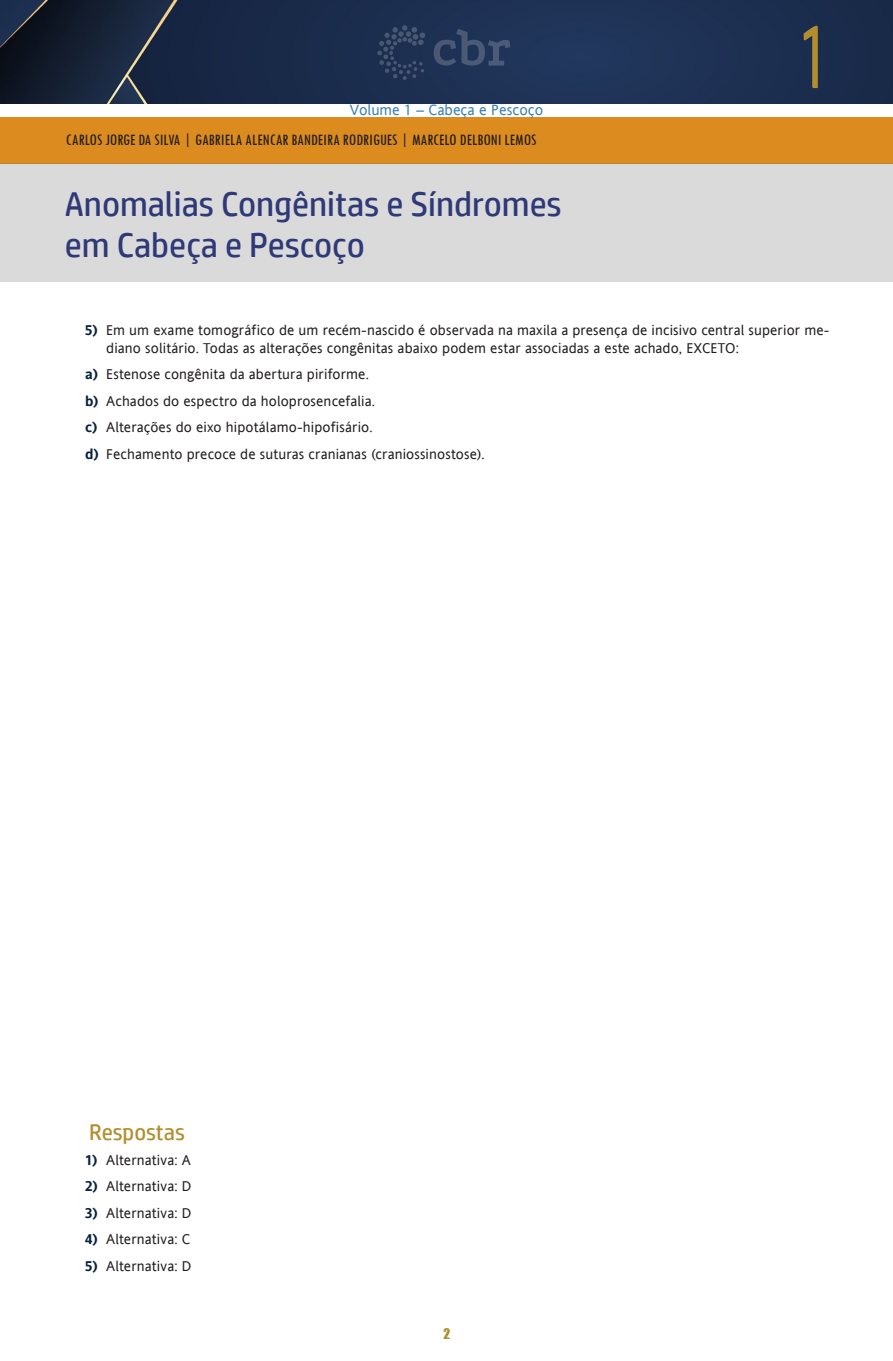
<style>
.page{position:relative;width:893px;height:1361px;background:#fff}
.page>*{position:absolute;margin:0;border:0;box-sizing:border-box;transform-origin:0 0}
.numero_capitulo{font:90px "HP Simplified";color:#b38e2e;scale:.6 1}
.titulo_capitulo{font:34.5px/41.4px "HP Simplified";color:#2f3977}
.peso_02{font:22.5px "HP Simplified";letter-spacing:-.005em;color:#b38e2e}
.autores{font:condensed 16.5px "Tw Cen";color:#231f20}
.t1{font:15px "Andale Sansfor VST";color:#3981b6}
.t2{font:14.25px/18px "Andale Sansfor VST";letter-spacing:.01em;color:#231f20}
.t3{font:13.5px "Impact";color:#b38e2e}
.s1{font-weight:700;color:#092140}
</style>
<div class="page">
<img style="left:0;top:0;width:893px;height:103px">
<div style="left:0;top:117px;width:893px;height:46px;background:#dc8b1f"></div>
<div style="left:0;top:163px;width:893px;height:119px;background:#dadadb"></div>
<svg style="left:434px;top:29px;width:76px;height:37px"></svg>
<svg style="left:377px;top:25px;width:48px;height:55px"></svg>
<p class="t1" style="left:350px;top:100px;width:195px">Volume 1 – Cabeça e Pescoço</p>
<p class="autores" style="left:66px;top:129px;width:472px">CARLOS JORGE DA SILVA | GABRIELA ALENCAR BANDEIRA RODRIGUES | MARCELO DELBONI LEMOS</p>
<p class="titulo_capitulo" style="left:65px;top:182px;width:498px">Anomalias Congênitas e Síndromes em Cabeça e Pescoço</p>
<p class="numero_capitulo" style="left:799px;top:5px;width:50px">1</p>
<p class="t2" style="left:106px;top:320px;width:724px;text-indent:-21px"><span class="s1">5)</span> Em um exame tomográfico de um recém-nascido é observada na maxila a presença de incisivo central superior me&shy;diano solitário. Todas as alterações congênitas abaixo podem estar associadas a este achado, EXCETO:</p>
<p class="t2" style="left:85px;top:365px;width:285px"><span class="s1">a)</span> Estenose congênita da abertura piriforme.</p>
<p class="t2" style="left:85px;top:391px;width:292px"><span class="s1">b)</span> Achados do espectro da holoprosencefalia.</p>
<p class="t2" style="left:85px;top:418px;width:289px"><span class="s1">c)</span> Alterações do eixo hipotálamo-hipofisário.</p>
<p class="t2" style="left:85px;top:444px;width:401px"><span class="s1">d)</span> Fechamento precoce de suturas cranianas (craniossinostose).</p>
<p class="peso_02" style="left:89px;top:1119px;width:97px">Respostas</p>
<p class="t2" style="left:85px;top:1150px;width:107px"><span class="s1">1)</span> Alternativa: A</p>
<p class="t2" style="left:85px;top:1177px;width:108px"><span class="s1">2)</span> Alternativa: D</p>
<p class="t2" style="left:85px;top:1203px;width:108px"><span class="s1">3)</span> Alternativa: D</p>
<p class="t2" style="left:85px;top:1230px;width:107px"><span class="s1">4)</span> Alternativa: C</p>
<p class="t2" style="left:85px;top:1256px;width:108px"><span class="s1">5)</span> Alternativa: D</p>
<p class="t3" style="left:443px;top:1323px;width:8px">2</p>
</div>
